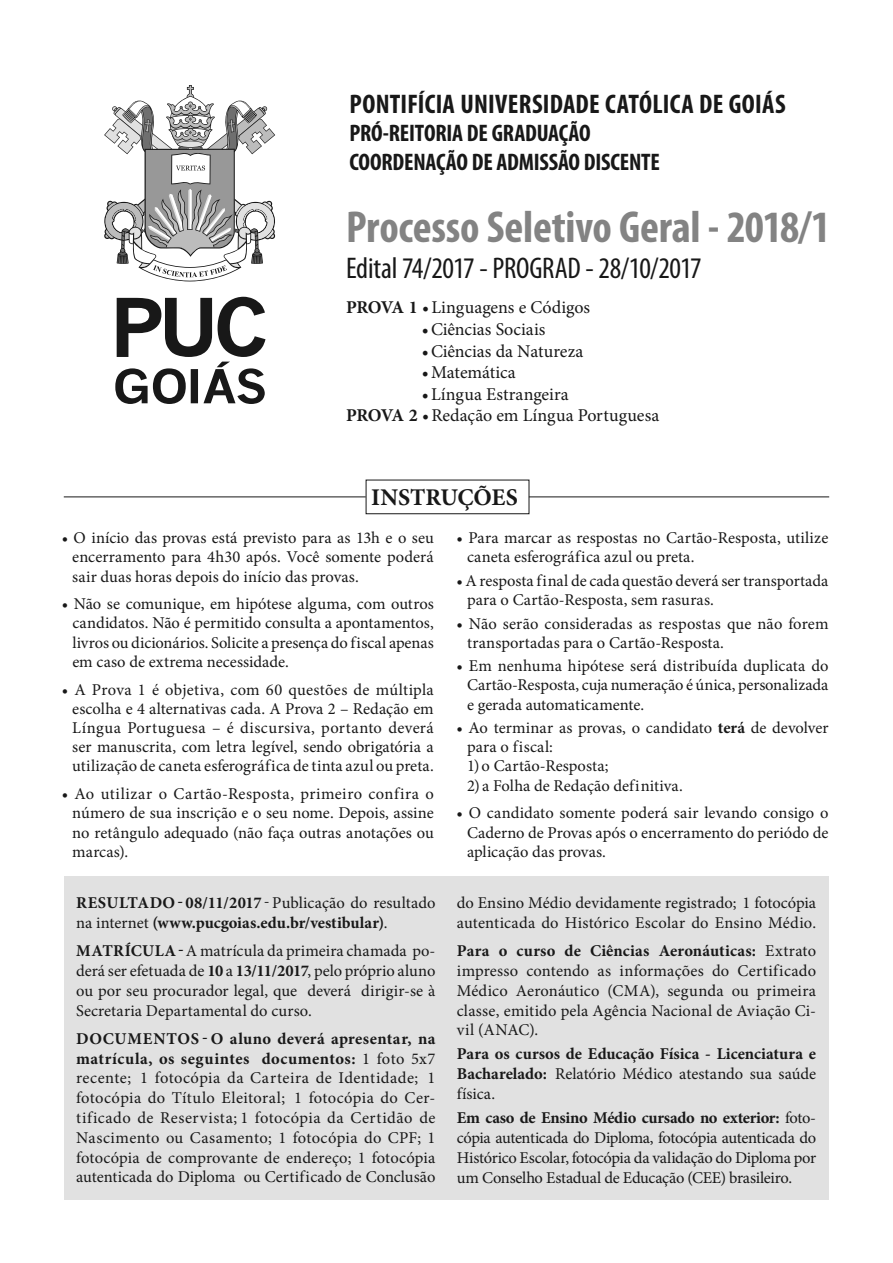
<style>
.page{position:relative;width:893px;height:1263px;background:#fff}
.page>*{position:absolute;margin:0;border:0;box-sizing:border-box;transform-origin:0 0}
.t1{font:700 condensed 45px "Myriad Pro";letter-spacing:-.005em;color:#838383}
.t2{font:condensed 30px "Myriad Pro";letter-spacing:-.015em;color:#181818}
.t3{font:700 condensed 27px "Myriad Pro";letter-spacing:.01em;color:#181818}
.t4{font:700 condensed 24px/28.8px "Myriad Pro";letter-spacing:-.01em;color:#181818}
.t5{font:700 24px "Minion Pro";letter-spacing:-.005em;color:#181818}
.t6{font:18px/21.6px "Minion Pro";color:#181818}
.t7{font:16.5px/19.2px "Minion Pro";letter-spacing:.005em;color:#181818;text-align:justify}
.t8{font:700 16.5px/19.8px "Minion Pro";color:#181818}
.s1{font-weight:700}
.s2{font-weight:400}
</style>
<div class="page">
<svg style="left:115px;top:297px;width:150px;height:107px"></svg>
<svg style="left:104px;top:85px;width:171px;height:196px"></svg>
<div style="left:64px;top:876px;width:764px;height:324px;background:#e1e1e1"></div>
<div style="left:366px;top:480px;width:163px;height:34px;border:1px solid #181818"></div>
<hr style="left:64px;top:496px;width:302px;height:1px;background:#181818">
<hr style="left:529px;top:496px;width:300px;height:1px;background:#181818">
<h3 class="t3" style="left:350px;top:87px;width:438px">PONTIFÍCIA UNIVERSIDADE CATÓLICA DE GOIÁS</h3>
<h3 class="t4" style="left:350px;top:119px;width:312px">PRÓ-REITORIA DE GRADUAÇÃO<br>COORDENAÇÃO DE ADMISSÃO DISCENTE</h3>
<h1 class="t1" style="left:346px;top:199px;width:486px">Processo Seletivo Geral - 2018/1</h1>
<h2 class="t2" style="left:346px;top:250px;width:357px">Edital 74/2017 - PROGRAD - 28/10/2017</h2>
<p class="t6" style="left:346px;top:297px;width:246px"><span class="s1">PROVA 1</span> • Linguagens e Códigos</p>
<p class="t6" style="left:422px;top:318px;width:125px">• Ciências Sociais</p>
<p class="t6" style="left:422px;top:340px;width:163px">• Ciências da Natureza</p>
<p class="t6" style="left:422px;top:362px;width:96px">• Matemática</p>
<p class="t6" style="left:346px;top:383px;width:315px;text-indent:76px">• Língua Estrangeira<br><span class="s1">PROVA 2</span> • Redação em Língua Portuguesa</p>
<h3 class="t5" style="left:371px;top:480px;width:148px">INSTRUÇÕES</h3>
<p class="t7" style="left:72px;top:528px;width:363px;text-indent:-11px">• O início das provas está previsto para as 13h e o seu encerramento para 4h30 após. Você somente poderá sair duas horas depois do início das provas.</p>
<p class="t7" style="left:72px;top:594px;width:363px;text-indent:-11px">• Não se comunique, em hipótese alguma, com outros candidatos. Não é permitido consulta a apontamentos, livros ou dicionários. Solicite a presença do fiscal apenas em caso de extrema necessidade.</p>
<p class="t7" style="left:72px;top:680px;width:363px;text-indent:-11px">• A Prova 1 é objetiva, com 60 questões de múltipla escolha e 4 alternativas cada. A Prova 2 – Redação em Língua Portuguesa – é discursiva, portanto deverá ser manuscrita, com letra legível, sendo obrigatória a utilização de caneta esferográfica de tinta azul ou preta.</p>
<p class="t7" style="left:72px;top:784px;width:363px;text-indent:-11px">• Ao utilizar o Cartão-Resposta, primeiro confira o número de sua inscrição e o seu nome. Depois, assine no retângulo adequado (não faça outras anotações ou marcas).</p>
<p class="t8" style="left:76px;top:893px;width:361px">RESULTADO- 08/11/2017 <span class="s2">- Publicação do resultado na internet</span> (www.pucgoias.edu.br/vestibular)<span class="s2">.</span></p>
<p class="t7" style="left:76px;top:941px;width:361px;line-height:19.8px"><span class="s1">MATRÍCULA-</span>A matrícula da primeira chamada po&shy;derá ser efetuada de <span class="s1">10</span> a <span class="s1">13/11/2017</span>, pelo próprio aluno ou por seu procurador legal, que deverá dirigir-se à Secretaria Departamental do curso.</p>
<p class="t7" style="left:76px;top:1029px;width:361px;line-height:19.8px"><span class="s1">DOCUMENTOS - O aluno deverá apresentar, na matrícula, os seguintes documentos:</span> 1 foto 5x7 recente; 1 fotocópia da Carteira de Identidade; 1 fotocópia do Título Eleitoral; 1 foto cópia do Cer&shy;tificado de Reservista; 1 fotocópia da Certidão de Nascimento ou Casamento; 1 fotocópia do CPF; 1 fotocópia de comprovante de endereço; 1 fotocópia autenticada do Diploma ou Certificado de Conclusão</p>
<p class="t7" style="left:467px;top:528px;width:363px;text-indent:-11px">• Para marcar as respostas no Cartão-Resposta, utilize caneta esferográfica azul ou preta.</p>
<p class="t7" style="left:467px;top:571px;width:363px;text-indent:-11px">• A resposta final de cada questão deverá ser transportada para o Cartão-Resposta, sem rasuras.</p>
<p class="t7" style="left:467px;top:614px;width:363px;text-indent:-11px">• Não serão consideradas as respostas que não forem transportadas para o Cartão-Resposta.</p>
<p class="t7" style="left:467px;top:656px;width:363px;text-indent:-11px">• Em nenhuma hipótese será distribuída duplicata do Cartão-Resposta, cuja numeração é única, personalizada e gerada automaticamente.</p>
<p class="t7" style="left:467px;top:718px;width:363px;text-indent:-11px">• Ao terminar as provas, o candidato <span class="s1">terá</span> de devolver para o fiscal:</p>
<p class="t7" style="left:467px;top:757px;width:143px">1) o Cartão-Resposta;</p>
<p class="t7" style="left:467px;top:776px;width:217px">2) a Folha de Redação definitiva.</p>
<p class="t7" style="left:467px;top:803px;width:363px;text-indent:-11px">• O candidato somente poderá sair levando consigo o Caderno de Provas após o encerramento do periódo de aplicação das provas.</p>
<p class="t7" style="left:457px;top:893px;width:361px;line-height:19.8px">do Ensino Médio devidamente registrado; 1 fotocópia autenticada do Histórico Escolar do Ensino Médio.</p>
<p class="t7" style="left:457px;top:941px;width:361px;line-height:19.8px"><span class="s1">Para o curso de Ciências Aeronáuticas:</span> Extrato impresso contendo as informações do Certificado Médico Aeronáutico (CMA), segunda ou primeira classe, emitido pela Agência Nacional de Aviação Ci&shy;vil (ANAC).</p>
<p class="t8" style="left:457px;top:1044px;width:361px;text-align:justify">Para os cursos de Educação Física - Licenciatura e Bacharelado: <span class="s2">Relatório Médico atestando sua saúde física.</span></p>
<p class="t7" style="left:457px;top:1108px;width:361px;line-height:19.8px"><span class="s1">Em caso de Ensino Médio cursado no exterior:</span> foto&shy;cópia autenticada do Diploma, fotocópia autenticada do Histórico Escolar, fotocópia da validação do Diploma por um Conselho Estadual de Educação (CEE) brasileiro.</p>
</div>
